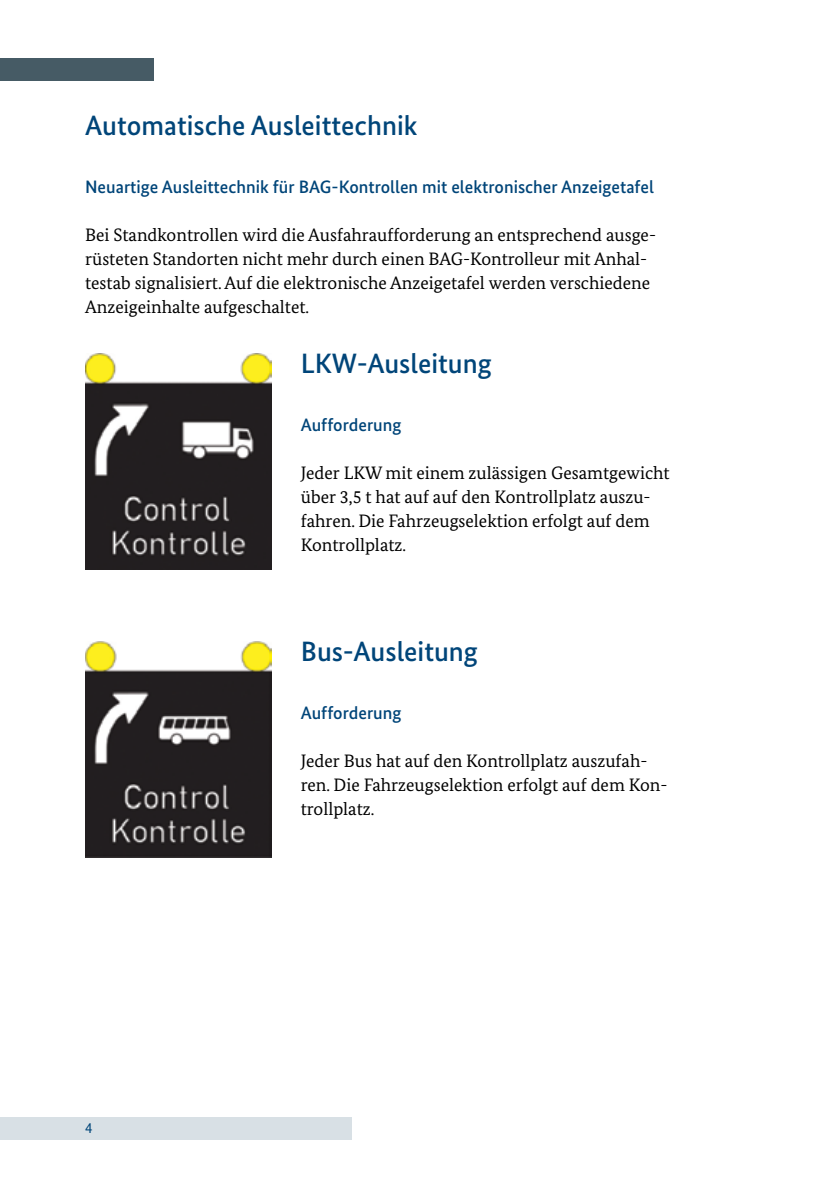
<style>
.page{position:relative;width:840px;height:1191px;background:#fff}
.page>*{position:absolute;margin:0;border:0;box-sizing:border-box;transform-origin:0 0}
.t1{font:500 28px "Bundes Sans";color:#004579}
.t2{font:18px/24px "Bundes Serif";color:#000}
.t3{font:500 18px "Bundes Sans";color:#004579}
.t4{font:15px "Bundes Sans";color:#004579}
</style>
<div class="page">
<div style="left:0;top:1117px;width:351px;height:23px;background:#d8e0e5"></div>
<div style="left:0;top:58px;width:153px;height:23px;background:#465b65"></div>
<img style="left:85px;top:353px;width:186px;height:216px">
<img style="left:85px;top:641px;width:186px;height:216px">
<h1 class="t1" style="left:85px;top:108px;width:334px">Automatische Ausleittechnik</h1>
<p class="t3" style="left:85px;top:176px;width:570px">Neuartige Ausleittechnik für BAG-Kontrollen mit elektronischer Anzeigetafel</p>
<p class="t2" style="left:85px;top:223px;width:572px">Bei Standkontrollen wird die Ausfahraufforderung an entsprechend ausge&shy;rüsteten Standorten nicht mehr durch einen BAG-Kontrolleur mit Anhal&shy;testab signalisiert. Auf die elektronische Anzeigetafel werden verschiedene Anzeigeinhalte aufgeschaltet.</p>
<h1 class="t1" style="left:300px;top:346px;width:192px">LKW-Ausleitung</h1>
<p class="t3" style="left:300px;top:414px;width:102px">Aufforderung</p>
<p class="t2" style="left:300px;top:461px;width:370px">Jeder LKW mit einem zulässigen Gesamtgewicht über 3,5 t hat auf auf den Kontrollplatz auszu&shy;fahren. Die Fahrzeugselektion erfolgt auf dem Kontrollplatz.</p>
<p class="t4" style="left:85px;top:1119px;width:9px">4</p>
<h1 class="t1" style="left:300px;top:634px;width:179px">Bus-Ausleitung</h1>
<p class="t3" style="left:300px;top:702px;width:102px">Aufforderung</p>
<p class="t2" style="left:300px;top:749px;width:368px">Jeder Bus hat auf den Kontrollplatz auszufah&shy;ren. Die Fahrzeugselektion erfolgt auf dem Kon&shy;trollplatz.</p>
</div>
